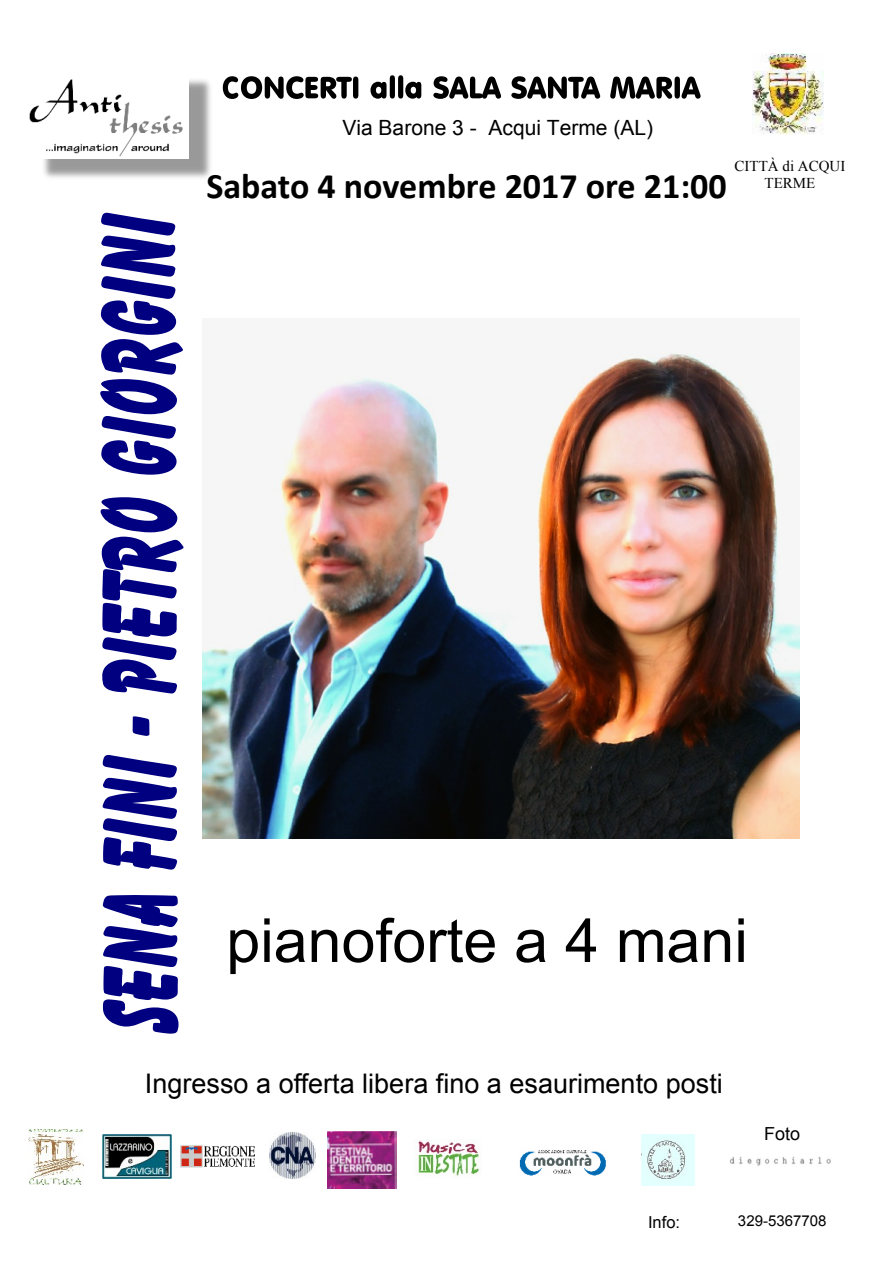
<style>
.page{position:relative;width:893px;height:1263px;background:#fff}
.page>*{position:absolute;margin:0;border:0;box-sizing:border-box;transform-origin:0 0}
.t1{font:100.95px "Balloonist SF Bold";color:#000080;scale:.61 1}
.t2{font:60.9px "Arial";color:#000}
.t3{font:700 36px "Calibri";color:#000}
.t4{font:27px "Arial";color:#000}
.t5{font:21px "Arial";color:#000}
.t6{font:18px "Arial";color:#000}
.t7{font:16.5px "Arial";color:#000}
.t8{font:15px/17.2px "Times New Roman";color:#000;text-align:center}
.t9{font:15px "Arial";color:#000}
</style>
<div class="page">
<svg style="left:223px;top:76px;width:135px;height:23px"></svg>
<svg style="left:370px;top:75px;width:51px;height:24px"></svg>
<svg style="left:433px;top:76px;width:68px;height:23px"></svg>
<svg style="left:511px;top:76px;width:89px;height:23px"></svg>
<svg style="left:610px;top:77px;width:91px;height:22px"></svg>
<img style="left:752px;top:53px;width:72px;height:82px">
<img style="left:519px;top:1150px;width:87px;height:26px">
<img style="left:417px;top:1141px;width:65px;height:36px">
<img style="left:641px;top:1134px;width:54px;height:51px">
<img style="left:730px;top:1156px;width:101px;height:10px">
<img style="left:44px;top:80px;width:167px;height:98px">
<img style="left:30px;top:79px;width:159px;height:80px">
<img style="left:269px;top:1133px;width:46px;height:46px">
<img style="left:327px;top:1131px;width:69px;height:58px">
<img style="left:29px;top:1129px;width:55px;height:55px">
<img style="left:102px;top:1134px;width:70px;height:45px">
<img style="left:180px;top:1145px;width:75px;height:23px">
<img style="left:202px;top:352px;width:598px;height:486px">
<h1 class="t1" style="left:101px;top:1039px;width:1344px;rotate:-90deg">SENA FINI - PIETRO GIORGINI</h1>
<p class="t5" style="left:342px;top:119px;width:312px">Via Barone 3 - Acqui Terme (AL)</p>
<h3 class="t3" style="left:206px;top:171px;width:522px">Sabato 4 novembre 2017 ore 21:00</h3>
<p class="t8" style="left:735px;top:159px;width:112px">CITTÀ di ACQUI<br>TERME</p>
<h2 class="t2" style="left:226px;top:918px;width:523px">pianoforte a 4 mani</h2>
<p class="t4" style="left:145px;top:1073px;width:579px">Ingresso a offerta libera fino a esaurimento posti</p>
<p class="t6" style="left:764px;top:1127px;width:38px">Foto</p>
<p class="t7" style="left:648px;top:1215px;width:34px">Info:</p>
<p class="t9" style="left:738px;top:1215px;width:90px">329-5367708</p>
</div>
